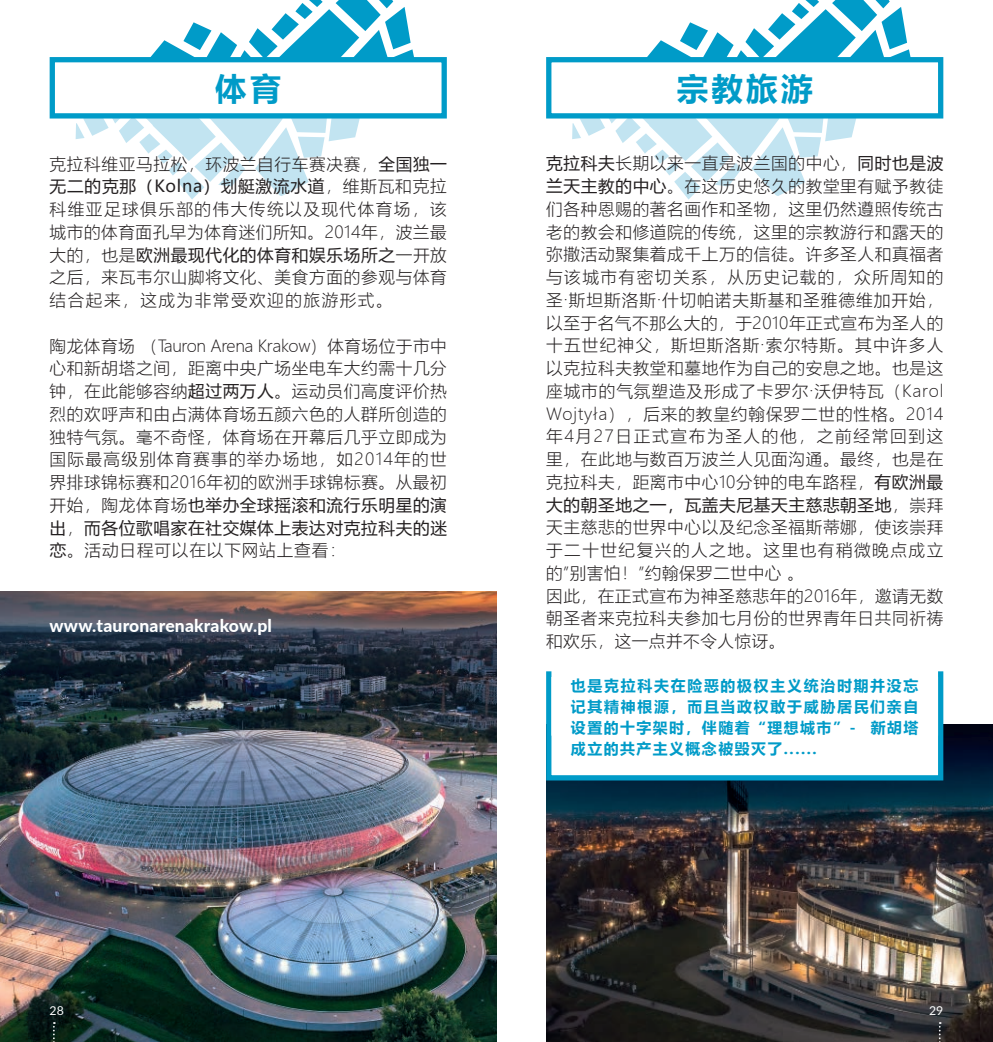
<style>
.page{position:relative;width:993px;height:1042px;background:#fff}
.page>*{position:absolute;margin:0;border:0;box-sizing:border-box;transform-origin:0 0}
.t1{font:700 31.5px "Microsoft Ya Hei";letter-spacing:.1em;color:#009bc8}
.t2{font:800 17.5px "Lato";letter-spacing:.01em;color:#fff}
.t3{font:300 16.62px/22.8px "Microsoft Ya Hei";letter-spacing:.04em;color:#231f20;text-align:justify}
.t4{font:700 14.88px/21px "Microsoft Ya Hei";letter-spacing:.1em;color:#009bc8;text-align:justify}
.t5{font:12.25px "Lato";color:#fff}
.s1{font-weight:400}
</style>
<div class="page">
<svg style="left:49px;top:0;width:398px;height:199px"></svg>
<svg style="left:546px;top:0;width:398px;height:199px"></svg>
<img style="left:0;top:591px;width:496px;height:451px">
<img style="left:546px;top:724px;width:446px;height:318px">
<svg style="left:546px;top:671px;width:399px;height:112px;background:#096d90"></svg>
<svg style="left:548px;top:671px;width:392px;height:107px"></svg>
<svg style="left:53px;top:1022px;width:2px;height:20px"></svg>
<svg style="left:938px;top:1022px;width:2px;height:20px"></svg>
<h1 class="t1" style="left:215px;top:66px;width:68px">体育</h1>
<h1 class="t1" style="left:676px;top:66px;width:137px">宗教旅游</h1>
<p class="t3" style="left:50px;top:152px;width:398px">克拉科维亚马拉松，环波兰自行车赛决赛，<span class="s1">全国独一无二的克那（Kolna）划艇激流水道</span>，维斯瓦和克拉科维亚足球俱乐部的伟大传统以及现代体育场，该城市的体育面孔早为体育迷们所知。2014年，波兰最大的，也是<span class="s1">欧洲最现代化的体育和娱乐场所之</span>一开放之后，来瓦韦尔山脚将文化、美食方面的参观与体育结合起来，这成为非常受欢迎的旅游形式。</p>
<p class="t3" style="left:50px;top:334px;width:398px">陶龙体育场 （Tauron Arena Krakow）体育场位于市中心和新胡塔之间，距离中央广场坐电车大约需十几分钟，在此能够容纳<span class="s1">超过两万人</span>。运动员们高度评价热烈的欢呼声和由占满体育场五颜六色的人群所创造的独特气氛。毫不奇怪，体育场在开幕后几乎立即成为国际最高级别体育赛事的举办场地，如2014年的世界排球锦标赛和2016年初的欧洲手球锦标赛。从最初开始，陶龙体育场<span class="s1">也举办全球摇滚和流行乐明星的演出</span>，<span class="s1">而各位歌唱家在社交媒体上表达对克拉科夫的迷恋</span>。活动日程可以在以下网站上查看：</p>
<p class="t2" style="left:50px;top:612px;width:224px">www.tauronarenakrakow.pl</p>
<p class="t3" style="left:546px;top:152px;width:398px;text-align:left"><span class="s1">克拉科夫</span>长期以来一直是波兰国的中心，<span class="s1">同时也是波兰天主教的中心</span>。在这历史悠久的教堂里有赋予教徒们各种恩赐的著名画作和圣物，这里仍然遵照传统古老的教会和修道院的传统，这里的宗教游行和露天的弥撒活动聚集着成千上万的信徒。许多圣人和真福者与该城市有密切关系，从历史记载的，众所周知的圣·斯坦斯洛斯·什切帕诺夫斯基和圣雅德维加开始，以至于名气不那么大的，于2010年正式宣布为圣人的十五世纪神父，斯坦斯洛斯·索尔特斯。其中许多人以克拉科夫教堂和墓地作为自己的安息之地。也是这座城市的气氛塑造及形成了卡罗尔·沃伊特瓦（Karol<br>Wojtyła），后来的教皇约翰保罗二世的性格。2014年4月27日正式宣布为圣人的他，之前经常回到这里，在此地与数百万波兰人见面沟通。最终，也是在克拉科夫，距离市中心10分钟的电车路程，<span class="s1">有欧洲最大的朝圣地之一，瓦盖夫尼基天主慈悲朝圣地</span>，崇拜天主慈悲的世界中心以及纪念圣福斯蒂娜，使该崇拜于二十世纪复兴的人之地。这里也有稍微晚点成立的”别害怕！”约翰保罗二世中心 。<br>因此，在正式宣布为神圣慈悲年的2016年，邀请无数朝圣者来克拉科夫参加七月份的世界青年日共同祈祷和欢乐，这一点并不令人惊讶。</p>
<p class="t4" style="left:570px;top:674px;width:349px">也是克拉科夫在险恶的极权主义统治时期并没忘记其精神根源，而且当政权敢于威胁居民们亲自设置的十字架时，伴随着“理想城市”- 新胡塔成立的共产主义概念被毁灭了......</p>
<p class="t5" style="left:50px;top:1001px;width:16px">28</p>
<p class="t5" style="left:928px;top:1001px;width:16px">29</p>
</div>
